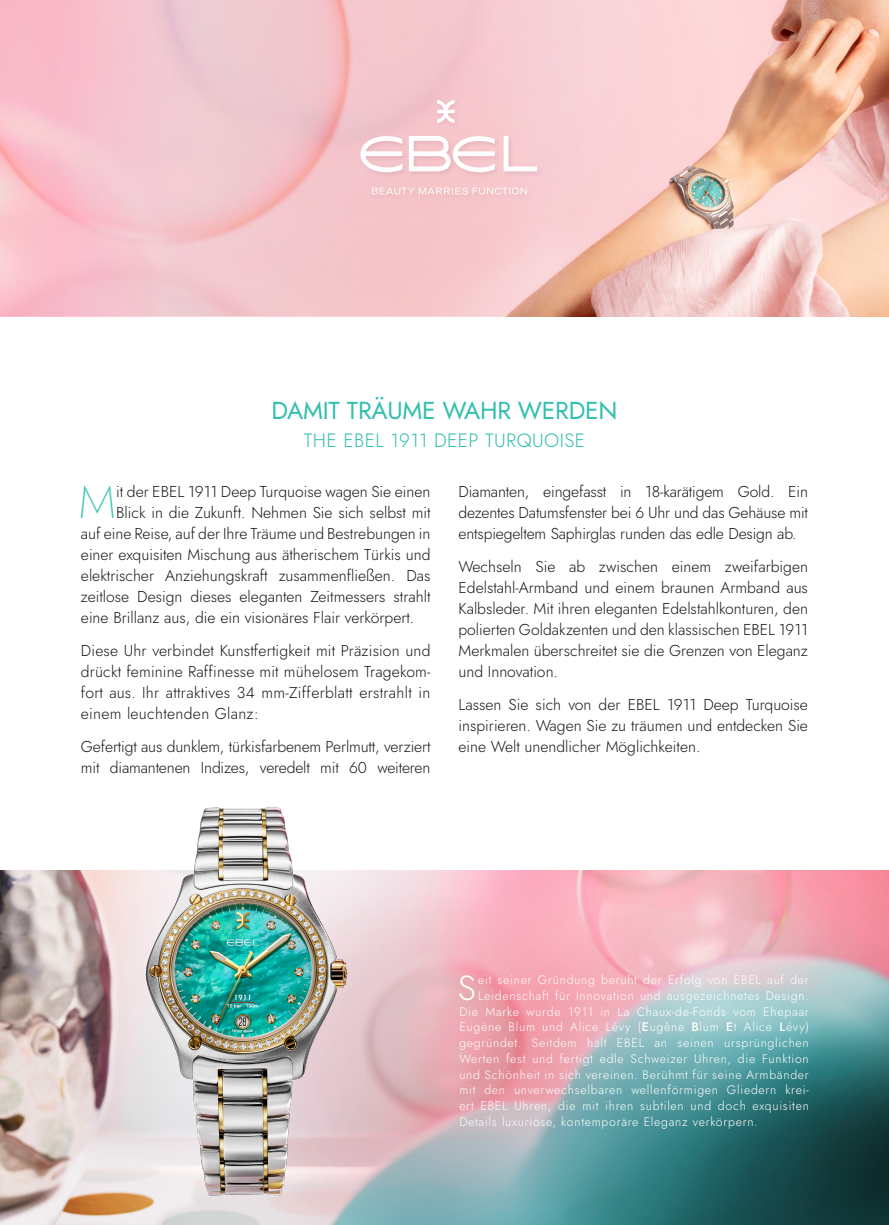
<style>
.page{position:relative;width:889px;height:1225px;background:#fff}
.page>*{position:absolute;margin:0;border:0;box-sizing:border-box;transform-origin:0 0}
.t1{font:200 45.76px "Jost";color:#46c5b6}
.t2{font:300 34.74px "Jost";color:#fff}
.t3{font:24.5px "Jost";letter-spacing:-.01em;color:#32bfae}
.t4{font:300 19.25px "Jost";letter-spacing:.02em;color:#32bfae}
.t5{font:300 15.75px/21px "Jost";color:#1a1a1a;text-align:justify}
.t6{font:300 12.25px "Jost";letter-spacing:.06em;color:#fff}
.s1{font-weight:500}
</style>
<div class="page">
<img style="left:724px;top:0;width:164px;height:317px">
<svg style="left:220px;top:0;width:504px;height:317px;background:#f2cbc8"></svg>
<img style="left:220px;top:0;width:361px;height:316px">
<div style="left:357px;top:97px;width:185px;height:103px;background:#f6c5cb"></div>
<svg style="left:360px;top:136px;width:42px;height:36px"></svg>
<svg style="left:409px;top:136px;width:85px;height:36px"></svg>
<svg style="left:503px;top:136px;width:34px;height:35px"></svg>
<svg style="left:437px;top:100px;width:17px;height:23px"></svg>
<svg style="left:372px;top:188px;width:154px;height:7px"></svg>
<img style="left:0;top:871px;width:888px;height:354px">
<svg style="left:357px;top:871px;width:347px;height:354px;background:#9ea9b0"></svg>
<svg style="left:357px;top:888px;width:246px;height:337px;background:#ccb0b9"></svg>
<img style="left:123px;top:807px;width:234px;height:418px">
<h3 class="t3" style="left:271px;top:394px;width:347px">DAMIT TRÄUME WAHR WERDEN</h3>
<p class="t4" style="left:304px;top:428px;width:283px">THE EBEL 1911 DEEP TURQUOISE</p>
<h1 class="t1" style="left:78px;top:471px;width:39px">M</h1>
<p class="t5" style="left:116px;top:481px;width:315px">it der EBEL 1911 Deep Turquoise wagen Sie einen</p>
<p class="t5" style="left:116px;top:502px;width:315px">Blick in die Zukunft. Nehmen Sie sich selbst mit</p>
<p class="t5" style="left:81px;top:523px;width:351px">auf eine Reise, auf der Ihre Träume und Bestrebungen in</p>
<p class="t5" style="left:81px;top:544px;width:351px">einer exquisiten Mischung aus ätherischem Türkis und</p>
<p class="t5" style="left:81px;top:565px;width:351px">elektrischer Anziehungskraft zusammenfließen. Das</p>
<p class="t5" style="left:81px;top:586px;width:351px">zeitlose Design dieses eleganten Zeitmessers strahlt</p>
<p class="t5" style="left:81px;top:607px;width:335px">eine Brillanz aus, die ein visionäres Flair verkörpert.</p>
<p class="t5" style="left:81px;top:640px;width:351px">Diese Uhr verbindet Kunstfertigkeit mit Präzision und drückt feminine Raffinesse mit mühelosem Tragekom&shy;fort aus. Ihr attraktives 34 mm-Zifferblatt erstrahlt in einem leuchtenden Glanz:</p>
<p class="t5" style="left:81px;top:736px;width:351px">Gefertigt aus dunklem, türkisfarbenem Perlmutt, verziert mit diamantenen Indizes, veredelt mit 60 weiteren</p>
<p class="t5" style="left:458px;top:481px;width:351px">Diamanten, eingefasst in 18-karätigem Gold. Ein dezentes Datumsfenster bei 6 Uhr und das Gehäuse mit entspiegeltem Saphirglas runden das edle Design ab.</p>
<p class="t5" style="left:458px;top:556px;width:351px">Wechseln Sie ab zwischen einem zweifarbigen Edelstahl-Armband und einem braunen Armband aus Kalbsleder. Mit ihren eleganten Edelstahlkonturen, den polierten Goldakzenten und den klassischen EBEL 1911<br>Merkmalen überschreitet sie die Grenzen von Eleganz und Innovation.</p>
<p class="t5" style="left:458px;top:694px;width:351px">Lassen Sie sich von der EBEL 1911 Deep Turquoise inspirieren. Wagen Sie zu träumen und entdecken Sie eine Welt unendlicher Möglichkeiten.</p>
<h2 class="t2" style="left:457px;top:964px;width:20px">S</h2>
<p class="t6" style="left:478px;top:971px;width:332px">eit seiner Gründung beruht der Erfolg von EBEL auf der</p>
<p class="t6" style="left:478px;top:987px;width:332px">Leidenschaft für Innovation und ausgezeichnetes Design.</p>
<p class="t6" style="left:459px;top:1003px;width:351px">Die Marke wurde 1911 in La Chaux-de-Fonds vom Ehepaar</p>
<p class="t6" style="left:459px;top:1019px;width:351px">Eugène Blum und Alice Lévy (<span class="s1">E</span>ugène <span class="s1">B</span>lum <span class="s1">E</span>t Alice <span class="s1">L</span>évy)</p>
<p class="t6" style="left:459px;top:1034px;width:351px">gegründet. Seitdem hält EBEL an seinen ursprünglichen</p>
<p class="t6" style="left:459px;top:1050px;width:351px">Werten fest und fertigt edle Schweizer Uhren, die Funktion</p>
<p class="t6" style="left:459px;top:1066px;width:351px">und Schönheit in sich vereinen. Berühmt für seine Armbänder</p>
<p class="t6" style="left:459px;top:1082px;width:351px">mit den unverwechselbaren wellenförmigen Gliedern krei-</p>
<p class="t6" style="left:459px;top:1097px;width:351px">ert EBEL Uhren, die mit ihren subtilen und doch exquisiten</p>
<p class="t6" style="left:459px;top:1113px;width:300px">Details luxuriöse, kontemporäre Eleganz verkörpern.</p>
</div>
